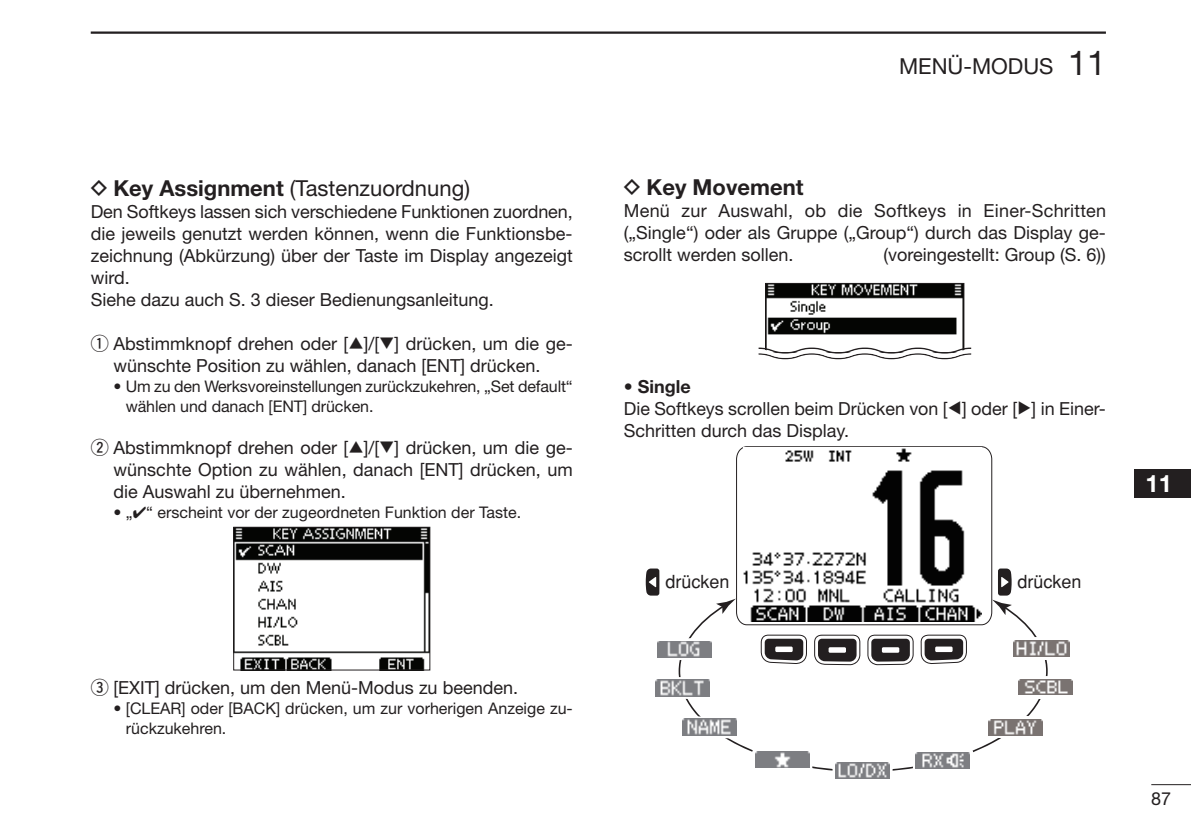
<style>
.page{position:relative;width:1191px;height:840px;background:#fff}
.page>*{position:absolute;margin:0;border:0;box-sizing:border-box;transform-origin:0 0}
.t1{font:700 24px "Helvetica Neue";color:#fff}
.t2{font:22px "Helvetica Neue";color:#231f20}
.t3{font:700 22px "Helvetica Neue";color:#231f20}
.t4{font:18px/22px "Helvetica Neue";color:#231f20}
.t5{font:18px "Helvetica";color:#231f20}
.t6{font:16px/20px "Helvetica Neue";color:#231f20}
.s1{font-family:"Icom Product Font"}
.s2{font-weight:700}
.s3{font-family:"Ftg Hround"}
.s4{font-family:"Icom Helvetica"}
.s5{font-size:34px}
.s6{font-family:"Icom Product Font";font-weight:400}
</style>
<div class="page">
<hr style="left:1151px;top:783px;width:40px;height:1px;background:#231f20">
<hr style="left:91px;top:31px;width:1015px;height:3px;background:#231f20">
<div style="left:1134px;top:469px;width:57px;height:28px;background:#231f20"></div>
<img style="left:235px;top:528px;width:193px;height:140px">
<div style="left:233px;top:526px;width:197px;height:144px;border:1px solid #231f20"></div>
<img style="left:767px;top:285px;width:195px;height:50px">
<div style="left:765px;top:283px;width:199px;height:70px;border:1px solid #231f20"></div>
<svg style="left:758px;top:347px;width:213px;height:12px"></svg>
<svg style="left:736px;top:446px;width:256px;height:158px"></svg>
<img style="left:743px;top:447px;width:238px;height:157px">
<svg style="left:678px;top:604px;width:369px;height:167px"></svg>
<svg style="left:716px;top:598px;width:20px;height:15px"></svg>
<svg style="left:646px;top:568px;width:13px;height:27px"></svg>
<svg style="left:992px;top:568px;width:19px;height:46px"></svg>
<svg style="left:654px;top:637px;width:60px;height:22px"></svg>
<img style="left:657px;top:640px;width:54px;height:17px">
<svg style="left:913px;top:748px;width:60px;height:22px"></svg>
<img style="left:916px;top:751px;width:54px;height:17px">
<div style="left:832px;top:759px;width:60px;height:22px;background:linear-gradient(to right,#fff,#fff);border-radius:3px"></div>
<img style="left:836px;top:762px;width:54px;height:16px">
<svg style="left:653px;top:676px;width:60px;height:22px"></svg>
<img style="left:656px;top:679px;width:54px;height:16px">
<svg style="left:679px;top:716px;width:60px;height:21px"></svg>
<img style="left:682px;top:718px;width:54px;height:16px">
<div style="left:752px;top:748px;width:60px;height:22px;background:linear-gradient(to right,#fff,#fff);border-radius:3px"></div>
<img style="left:755px;top:751px;width:54px;height:16px">
<div style="left:1010px;top:637px;width:64px;height:22px;background:#fff"></div>
<svg style="left:1010px;top:636px;width:60px;height:21px"></svg>
<img style="left:1014px;top:640px;width:55px;height:16px">
<div style="left:982px;top:715px;width:63px;height:22px;background:#fff"></div>
<svg style="left:988px;top:715px;width:55px;height:21px"></svg>
<img style="left:989px;top:718px;width:53px;height:16px">
<div style="left:1011px;top:676px;width:65px;height:22px;background:#fff"></div>
<svg style="left:1018px;top:676px;width:55px;height:19px"></svg>
<img style="left:1018px;top:679px;width:54px;height:15px">
<p class="t2" style="left:91px;top:175px;width:381px"><span class="s1">D</span> <span class="s2">Key Assignment</span> (Tastenzuordnung)</p>
<p class="t4" style="left:91px;top:200px;width:483px">Den Softkeys lassen sich verschiedene Funktionen zuordnen, die jeweils genutzt werden können, wenn die Funktionsbe&shy;zeichnung (Abkürzung) über der Taste im Display angezeigt wird.<br>Siehe dazu auch S. 3 dieser Bedienungsanleitung.</p>
<p class="t4" style="left:91px;top:332px;width:483px;text-align:center"><span class="s3">q</span> Abstimmknopf drehen oder [<span class="s4">∫</span>]/[<span class="s4">√</span>] drücken, um die ge&shy;wünschte Position zu wählen, danach [ENT] drücken.</p>
<p class="t6" style="left:126px;top:376px;width:448px;text-indent:-12px">• Um zu den Werksvoreinstellungen zurückzukehren, „Set default“ wählen und danach [ENT] drücken.</p>
<p class="t4" style="left:113px;top:436px;width:461px;text-align:justify;text-indent:-23px"><span class="s3">w</span> Abstimmknopf drehen oder [<span class="s4">∫</span>]/[<span class="s4">√</span>] drücken, um die ge&shy;wünschte Option zu wählen, danach [ENT] drücken, um die Auswahl zu übernehmen.</p>
<p class="t6" style="left:113px;top:502px;width:409px">• „✔“ erscheint vor der zugeordneten Funktion der Taste.</p>
<p class="t4" style="left:91px;top:676px;width:429px"><span class="s3">e</span> [EXIT] drücken, um den Menü-Modus zu beenden.</p>
<p class="t6" style="left:126px;top:698px;width:448px;text-indent:-12px">• [CLEAR] oder [BACK] drücken, um zur vorherigen Anzeige zu&shy;rückzukehren.</p>
<p class="t2" style="left:899px;top:53px;width:208px">MENÜ-MODUS <span class="s5">11</span></p>
<p class="t3" style="left:624px;top:173px;width:181px"><span class="s6">D</span> Key Movement</p>
<p class="t4" style="left:624px;top:199px;width:484px;text-align:justify">Menü zur Auswahl, ob die Softkeys in Einer-Schritten („Single“) oder als Gruppe („Group“) durch das Display ge&shy;scrollt werden sollen.</p>
<p class="t4" style="left:883px;top:243px;width:224px">(voreingestellt: Group (S. 6))</p>
<p class="t4" style="left:624px;top:375px;width:483px"><span class="s2">• Single<br></span>Die Softkeys scrollen beim Drücken von [<span class="s4">Ω</span>] oder [<span class="s4">≈</span>] in Einer-<br>Schritten durch das Display.</p>
<p class="t5" style="left:665px;top:570px;width:66px">drücken</p>
<p class="t5" style="left:1017px;top:570px;width:66px">drücken</p>
<h1 class="t1" style="left:1145px;top:468px;width:28px">11</h1>
<p class="t4" style="left:1151px;top:786px;width:22px">87</p>
</div>
